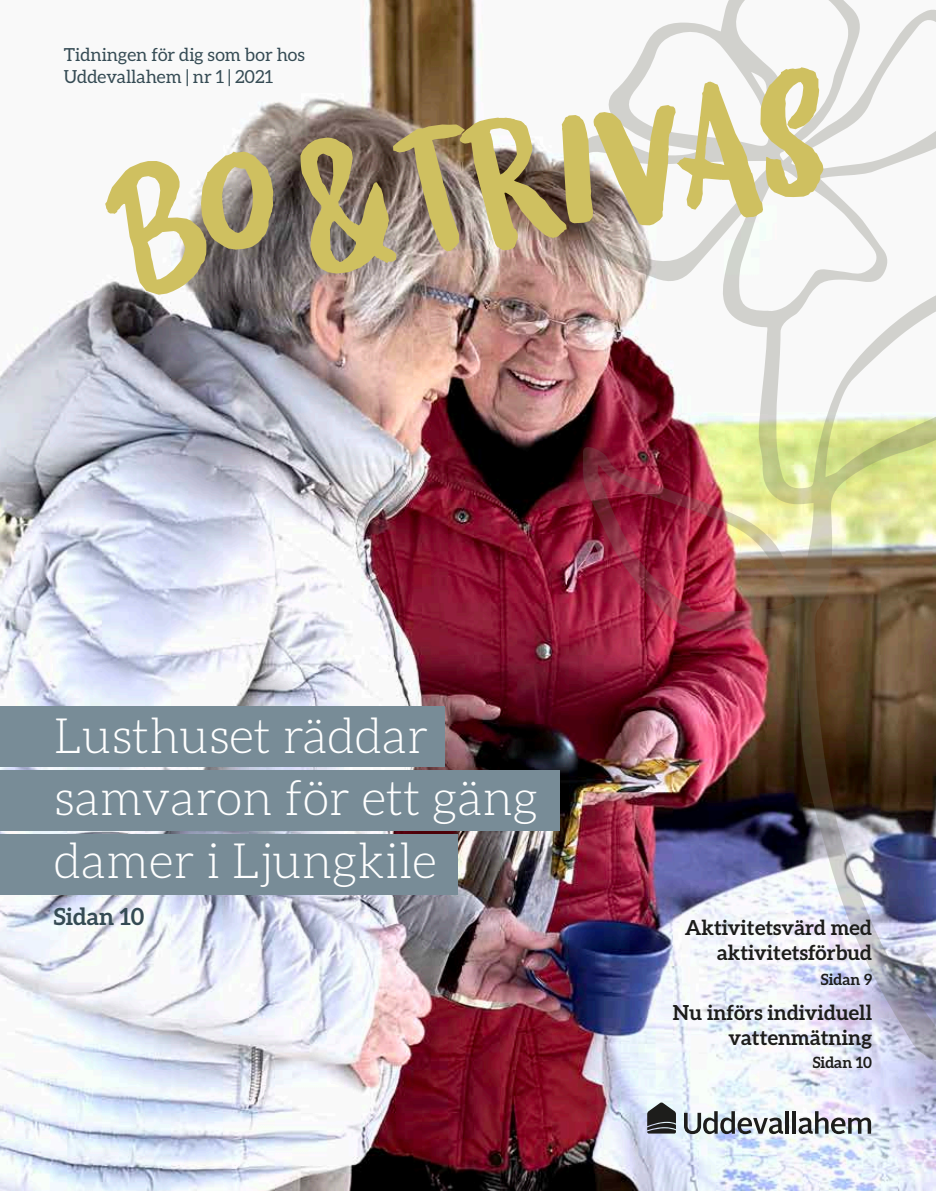
<style>
.page{position:relative;width:936px;height:1191px;background:#fff}
.page>*{position:absolute;margin:0;border:0;box-sizing:border-box;transform-origin:0 0}
.t1{font:190.35px "Twisted System";color:#cfc060}
.t2{font:300 48.75px/62.6px "Aleo";color:#fff}
.t3{font:700 23.7px "Aleo";color:#354b54}
.t4{font:700 20.7px/24.9px "Aleo";color:#1d1d1b;text-align:right}
.t5{font:18px/21.6px "Aleo";color:#354b54}
.t6{font:700 15.45px "Aleo";color:#1d1d1b}
</style>
<div class="page">
<img style="left:0;top:0;width:935px;height:1191px">
<svg style="left:684px;top:1111px;width:99px;height:23px"></svg>
<hr style="left:785px;top:1111px;width:3px;height:22px;background:#1d1d1b">
<hr style="left:792px;top:1111px;width:3px;height:22px;background:#1d1d1b">
<svg style="left:798px;top:1111px;width:73px;height:23px"></svg>
<svg style="left:647px;top:1102px;width:29px;height:31px"></svg>
<img style="left:568px;top:0;width:367px;height:1061px">
<div style="left:0;top:706px;width:444px;height:60px;background:#788c97"></div>
<div style="left:0;top:770px;width:560px;height:60px;background:#788c97"></div>
<div style="left:0;top:834px;width:457px;height:61px;background:#788c97"></div>
<p class="t5" style="left:64px;top:44px;width:242px">Tidningen för dig som bor hos<br>Uddevallahem | nr 1 | 2021</p>
<h1 class="t1" style="left:90px;top:127px;width:732px;rotate:-8deg">bo &amp; trivas</h1>
<h2 class="t2" style="left:54px;top:704px;width:486px">Lusthuset räddar samvaron för ett gäng damer i Ljungkile</h2>
<p class="t3" style="left:54px;top:903px;width:92px">Sidan 10</p>
<p class="t4" style="left:684px;top:915px;width:189px">Aktivitetsvärd med aktivitetsförbud</p>
<p class="t6" style="left:820px;top:970px;width:53px">Sidan 9</p>
<p class="t4" style="left:672px;top:999px;width:201px">Nu införs individuell vattenmätning</p>
<p class="t6" style="left:812px;top:1053px;width:61px">Sidan 10</p>
</div>
